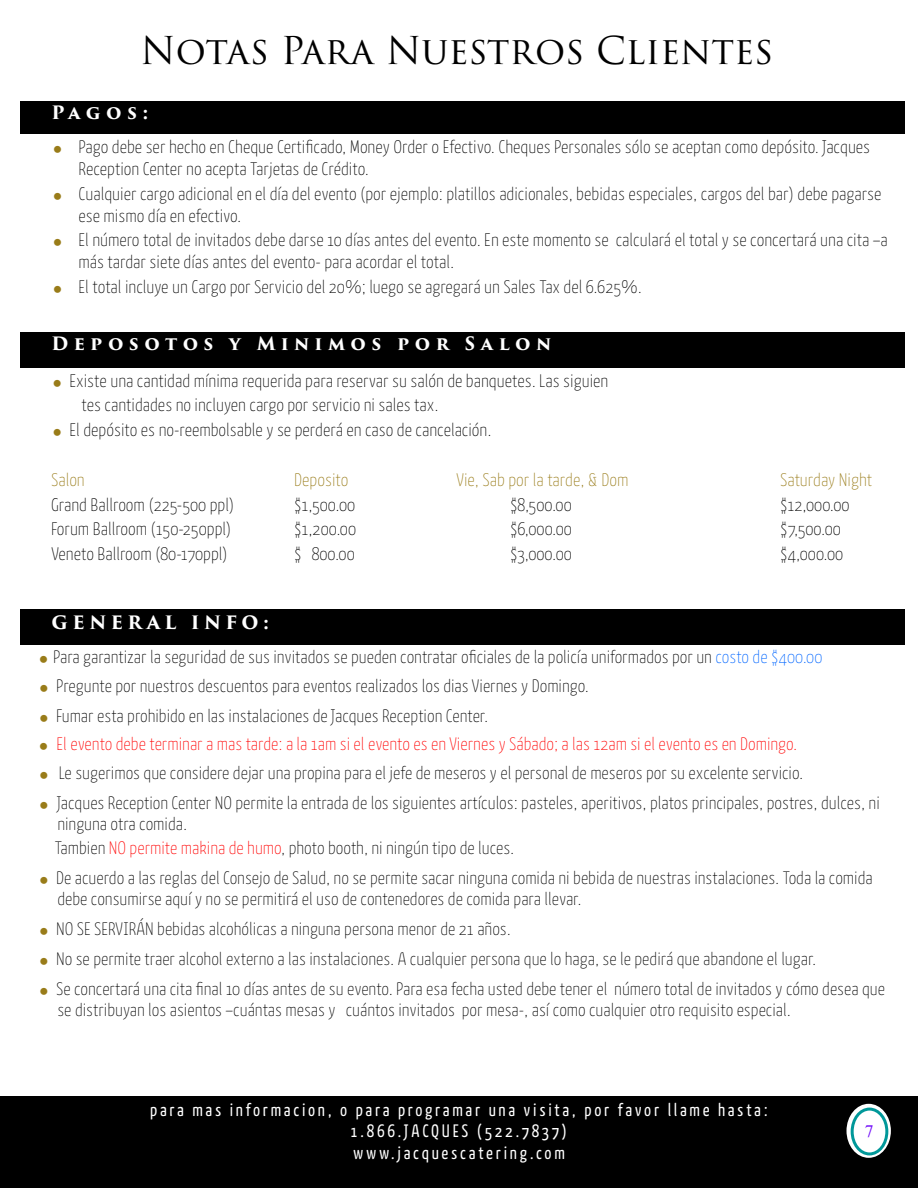
<style>
.page{position:relative;width:918px;height:1188px;background:#fff}
.page>*{position:absolute;margin:0;border:0;box-sizing:border-box;transform-origin:0 0}
.t1{font:37.35px "Trajan Pro 3";color:#000}
.t2{font:100 18.15px/21.8px "Kava Pro";color:#000}
.t3{font:100 18.15px "Kava Pro";color:#997c19}
.t4{font:100 18px/30px "Kava Pro";color:#000}
.t5{font:18px/21.6px "Kava Pro";letter-spacing:.15em;color:#fff;text-align:center}
.t6{font:100 18px "Kava Pro";color:#f00}
.t7{font:700 18px "Trajan Pro 3";letter-spacing:.295em;color:#fff}
.t8{font:700 18px "Trajan Pro 3";letter-spacing:.25em;color:#fff}
.t9{font:17.4px "Times New Roman";color:#6f08f9}
.s1{color:#06f}
.s2{color:#f00}
</style>
<div class="page">
<div style="left:0;top:1097px;width:918px;height:91px;background:#000"></div>
<div style="left:20px;top:332px;width:884px;height:36px;background:#000"></div>
<div style="left:20px;top:102px;width:884px;height:32px;background:#000"></div>
<div style="left:20px;top:609px;width:884px;height:36px;background:#000"></div>
<svg style="left:847px;top:1104px;width:44px;height:54px"></svg>
<div style="left:852px;top:1109px;width:35px;height:45px;background:#fff;border-radius:50%"></div>
<div style="left:851px;top:1108px;width:37px;height:47px;border:3px solid #009899;border-radius:50%"></div>
<h1 class="t1" style="left:140px;top:25px;width:634px">Notas Para Nuestros Clientes</h1>
<p class="t7" style="left:51px;top:99px;width:99px">Pagos:</p>
<p class="t2" style="left:79px;top:135px;width:793px">Pago debe ser hecho en Cheque Certificado, Money Order o Efectivo. Cheques Personales sólo se aceptan como depósito. Jacques<br>Reception Center no acepta Tarjetas de Crédito.</p>
<p class="t2" style="left:79px;top:182px;width:805px">Cualquier cargo adicional en el día del evento (por ejemplo: platillos adicionales, bebidas especiales, cargos del bar) debe pagarse ese mismo día en efectivo.</p>
<p class="t2" style="left:79px;top:229px;width:811px">El número total de invitados debe darse 10 días antes del evento. En este momento se calculará el total y se concertará una cita –a más tardar siete días antes del evento- para acordar el total.</p>
<p class="t2" style="left:79px;top:275px;width:565px">El total incluye un Cargo por Servicio del 20%; luego se agregará un Sales Tax del 6.625%.</p>
<p class="t7" style="left:52px;top:330px;width:501px">Deposotos y Minimos por Salon</p>
<p class="t2" style="left:70px;top:369px;width:540px">Existe una cantidad mínima requerida para reservar su salón de banquetes. Las siguien</p>
<p class="t2" style="left:82px;top:394px;width:358px">tes cantidades no incluyen cargo por servicio ni sales tax.</p>
<p class="t2" style="left:70px;top:418px;width:424px">El depósito es no-reembolsable y se perderá en caso de cancelación.</p>
<p class="t3" style="left:51px;top:468px;width:35px">Salon</p>
<p class="t3" style="left:294px;top:468px;width:56px">Deposito</p>
<p class="t3" style="left:456px;top:468px;width:174px">Vie, Sab por la tarde, &amp; Dom</p>
<p class="t3" style="left:780px;top:468px;width:94px">Saturday Night</p>
<p class="t2" style="left:51px;top:493px;width:185px">Grand Ballroom (225-500 ppl)</p>
<p class="t2" style="left:294px;top:493px;width:63px">$1,500.00</p>
<p class="t2" style="left:510px;top:493px;width:63px">$8,500.00</p>
<p class="t2" style="left:780px;top:493px;width:71px">$12,000.00</p>
<p class="t2" style="left:51px;top:518px;width:182px">Forum Ballroom (150-250ppl)</p>
<p class="t2" style="left:294px;top:518px;width:64px">$1,200.00</p>
<p class="t2" style="left:510px;top:518px;width:64px">$6,000.00</p>
<p class="t2" style="left:780px;top:518px;width:62px">$7,500.00</p>
<p class="t2" style="left:51px;top:542px;width:178px">Veneto Ballroom (80-170ppl)</p>
<p class="t2" style="left:294px;top:542px;width:62px">$ 800.00</p>
<p class="t2" style="left:510px;top:542px;width:63px">$3,000.00</p>
<p class="t2" style="left:780px;top:542px;width:65px">$4,000.00</p>
<p class="t8" style="left:52px;top:609px;width:219px">GENERAL INFO:</p>
<p class="t4" style="left:53px;top:642px;width:771px;line-height:29.2px">Para garantizar la seguridad de sus invitados se pueden contratar oficiales de la policía uniformados por un <span class="s1">costo de $400.00<br></span>Pregunte por nuestros descuentos para eventos realizados los dias Viernes y Domingo.<br>Fumar esta prohibido en las instalaciones de Jacques Reception Center.</p>
<p class="t6" style="left:57px;top:733px;width:742px">El evento debe terminar a mas tarde: a la 1am si el evento es en Viernes y Sábado; a las 12am si el evento es en Domingo.</p>
<p class="t4" style="left:56px;top:757px;width:825px">Le sugerimos que considere dejar una propina para el jefe de meseros y el personal de meseros por su excelente servicio.<br>Jacques Reception Center NO permite la entrada de los siguientes artículos: pasteles, aperitivos, platos principales, postres, dulces, ni</p>
<p class="t4" style="left:55px;top:811px;width:461px;line-height:24px">ninguna otra comida.<br>Tambien <span class="s2">NO permite makina de humo</span>, photo booth, ni ningún tipo de luces.</p>
<p class="t4" style="left:56px;top:866px;width:818px;line-height:21px">De acuerdo a las reglas del Consejo de Salud, no se permite sacar ninguna comida ni bebida de nuestras instalaciones. Toda la comida debe consumirse aquí y no se permitirá el uso de contenedores de comida para llevar.</p>
<p class="t4" style="left:56px;top:913px;width:831px">NO SE SERVIRÁN bebidas alcohólicas a ninguna persona menor de 21 años.<br>No se permite traer alcohol externo a las instalaciones. A cualquier persona que lo haga, se le pedirá que abandone el lugar.<br>Se concertará una cita final 10 días antes de su evento. Para esa fecha usted debe tener el número total de invitados y cómo desea que</p>
<p class="t4" style="left:57px;top:994px;width:735px">se distribuyan los asientos –cuántas mesas y cuántos invitados por mesa-, así como cualquier otro requisito especial.</p>
<p class="t5" style="left:150px;top:1098px;width:619px">para mas informacion, o para programar una visita, por favor llame hasta:<br>1.866.JACQUES (522.7837)<br>www.jacquescatering.com</p>
<p class="t9" style="left:865px;top:1119px;width:10px">7</p>
</div>
